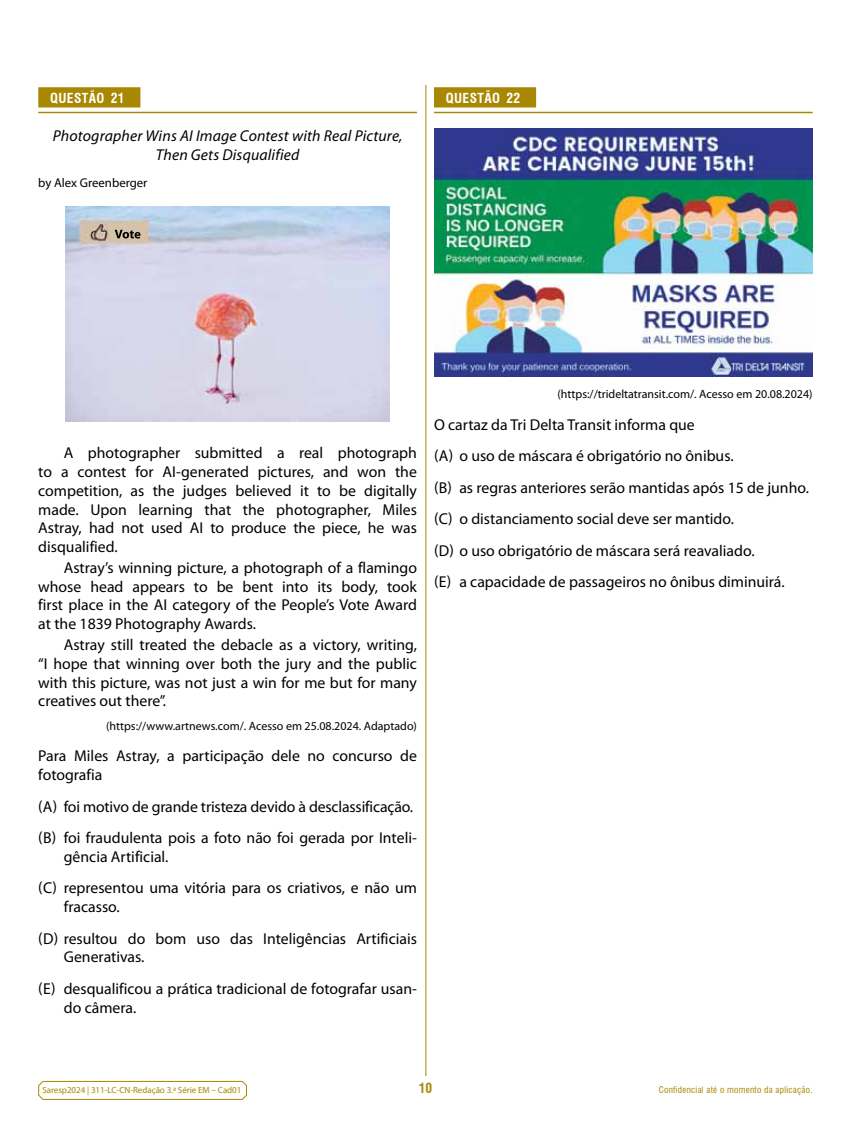
<style>
.page{position:relative;width:851px;height:1127px;background:#fff}
.page>*{position:absolute;margin:0;border:0;box-sizing:border-box;transform-origin:0 0}
.t1{font:15.75px/18.8px "Myriad Pro";color:#000}
.t2{font:italic 15.75px/18.8px "Myriad Pro";letter-spacing:.01em;color:#000;text-align:center}
.t3{font:700 condensed 13.5px "Swiss 721 BT";letter-spacing:.03em;color:#fff}
.t4{font:700 condensed 13.5px "Swiss 721 BT";color:#a88702}
.t5{font:12.75px "Myriad Pro";color:#000}
.t6{font:12px "Myriad Pro";color:#000}
.t7{font:9px "Myriad Pro";letter-spacing:-.005em;color:#a88702}
.t8{font:condensed 9px "Swiss 721 BT";letter-spacing:.03em;color:#a88702}
</style>
<div class="page">
<svg style="left:38px;top:1080px;width:209px;height:20px"></svg>
<hr style="left:425px;top:85px;width:1px;height:991px;background:#a88702">
<div style="left:434px;top:87px;width:102px;height:20px;background:#a88702"></div>
<hr style="left:434px;top:112px;width:378px;height:1px;background:#a88702">
<img style="left:434px;top:129px;width:378px;height:247px">
<div style="left:38px;top:87px;width:102px;height:20px;background:#a88702"></div>
<hr style="left:38px;top:112px;width:379px;height:1px;background:#a88702">
<img style="left:66px;top:206px;width:323px;height:215px">
<svg style="left:115px;top:230px;width:25px;height:8px"></svg>
<p class="t3" style="left:50px;top:90px;width:76px">QUESTÃO 21</p>
<p class="t2" style="left:53px;top:126px;width:351px">Photographer Wins AI Image Contest with Real Picture,<br>Then Gets Disqualified</p>
<p class="t5" style="left:38px;top:175px;width:111px">by Alex Greenberger</p>
<p class="t3" style="left:446px;top:90px;width:76px">QUESTÃO 22</p>
<p class="t1" style="left:38px;top:443px;width:380px;text-align:justify;text-indent:26px">A photographer submitted a real photograph to a contest for AI-generated pictures, and won the competition, as the judges believed it to be digitally made. Upon learning that the photographer, Miles Astray, had not used AI to produce the piece, he was disqualified.</p>
<p class="t1" style="left:38px;top:558px;width:380px;text-align:justify;text-indent:26px">Astray’s winning picture, a photograph of a flamingo whose head appears to be bent into its body, took first place in the AI category of the People’s Vote Award at the 1839 Photography Awards.</p>
<p class="t1" style="left:38px;top:635px;width:380px;text-align:justify;text-indent:26px">Astray still treated the debacle as a victory, writing, “I hope that winning over both the jury and the public with this picture, was not just a win for me but for many creatives out there”.</p>
<p class="t6" style="left:106px;top:718px;width:312px">(https://www.artnews.com/. Acesso em 25.08.2024. Adaptado)</p>
<p class="t1" style="left:38px;top:746px;width:380px">Para Miles Astray, a participação dele no concurso de fotografia</p>
<p class="t1" style="left:38px;top:790px;width:379px;line-height:31.5px">(A) foi motivo de grande tristeza devido à desclassificação. (B) foi fraudulenta pois a foto não foi gerada por Inteli-</p>
<p class="t1" style="left:38px;top:840px;width:380px;line-height:31.5px;text-indent:26px">gência Artificial.<br>(C) representou uma vitória para os criativos, e não um</p>
<p class="t1" style="left:38px;top:891px;width:380px;line-height:31.5px;text-indent:26px">fracasso.<br>(D) resultou do bom uso das Inteligências Artificiais</p>
<p class="t1" style="left:38px;top:941px;width:380px;line-height:31.5px;text-indent:26px">Generativas.<br>(E) desqualificou a prática tradicional de fotografar usan-</p>
<p class="t1" style="left:64px;top:998px;width:74px">do câmera.</p>
<p class="t6" style="left:557px;top:387px;width:256px">(https://trideltatransit.com/. Acesso em 20.08.2024)</p>
<p class="t1" style="left:434px;top:408px;width:376px;line-height:31.5px">O cartaz da Tri Delta Transit informa que<br>(A) o uso de máscara é obrigatório no ônibus.<br>(B) as regras anteriores serão mantidas após 15 de junho. (C) o distanciamento social deve ser mantido.<br>(D) o uso obrigatório de máscara será reavaliado.<br>(E) a capacidade de passageiros no ônibus diminuirá.</p>
<p class="t7" style="left:42px;top:1085px;width:200px">Saresp2024 | 311-LC-CN-Redação 3.ª Série EM – Cad01</p>
<p class="t4" style="left:418px;top:1079px;width:15px">10</p>
<p class="t8" style="left:658px;top:1084px;width:155px">Confidencial até o momento da aplicação.</p>
</div>
